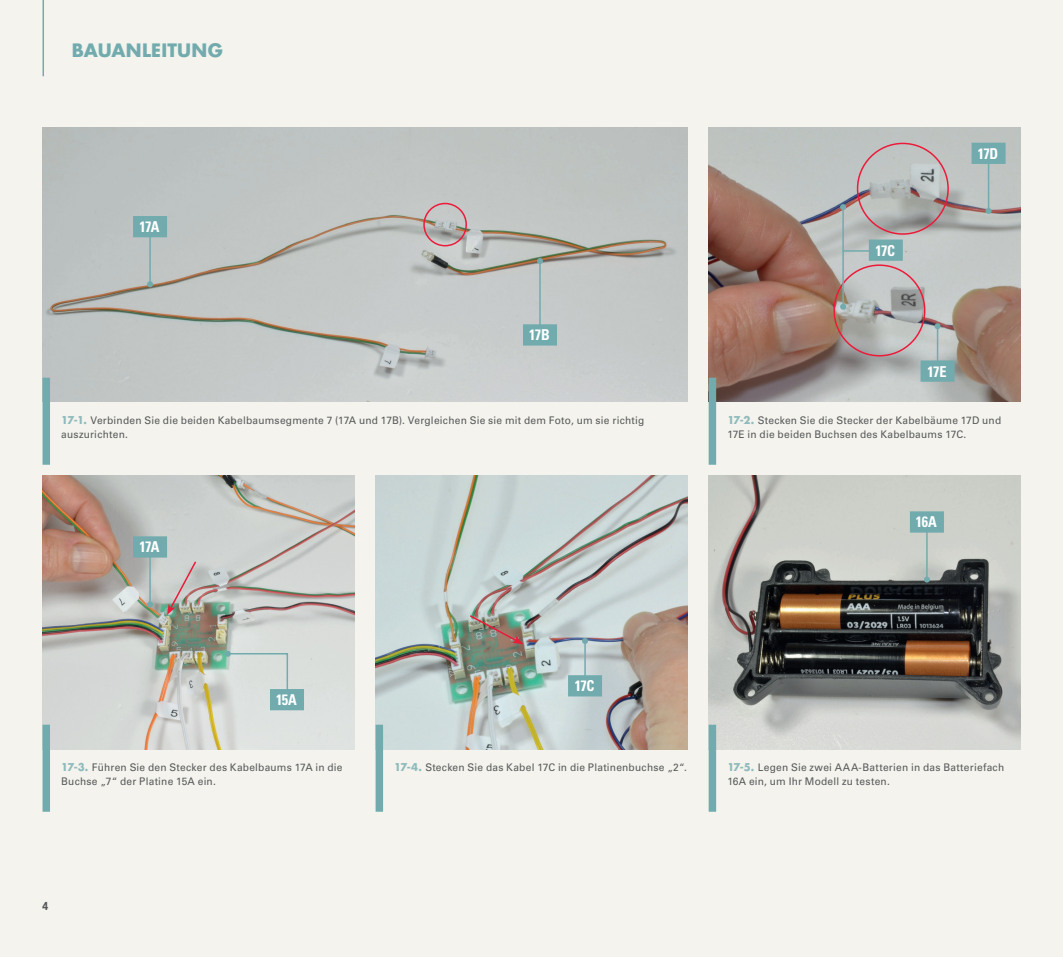
<style>
.page{position:relative;width:1063px;height:957px;background:#f4f3ed}
.page>*{position:absolute;margin:0;border:0;box-sizing:border-box;transform-origin:0 0}
.t1{font:700 18px "Futura Std";letter-spacing:.015em;color:#72abae}
.MONTAGGIO_step_codic{font:700 condensed 15px "Univers LT Std";letter-spacing:-.04em;color:#fff;scale:.95 1}
.t2{font:12px "Coolvetica Rg";color:#57585a}
.MONTAGGIO_DIDA{font:10.5px/13.5px "Univers LT Std";letter-spacing:.02em;color:#57585a}
.s1{font-family:"Futura Std";font-weight:700;color:#8ebabc}
</style>
<div class="page">
<img style="left:43px;top:475px;width:311px;height:274px">
<div style="left:43px;top:724px;width:7px;height:87px;background:#72abae"></div>
<img style="left:709px;top:128px;width:311px;height:274px">
<img style="left:43px;top:128px;width:644px;height:274px">
<img style="left:709px;top:475px;width:311px;height:274px">
<img style="left:376px;top:475px;width:311px;height:274px">
<div style="left:709px;top:378px;width:7px;height:87px;background:#72abae"></div>
<div style="left:43px;top:378px;width:7px;height:87px;background:#72abae"></div>
<div style="left:709px;top:724px;width:7px;height:87px;background:#72abae"></div>
<div style="left:376px;top:724px;width:7px;height:87px;background:#72abae"></div>
<div style="left:423px;top:203px;width:44px;height:43px;border:2px solid #ed1a3a;border-radius:50%"></div>
<div style="left:857px;top:143px;width:92px;height:92px;border:2px solid #ed1a3a;border-radius:50%"></div>
<div style="left:833px;top:264px;width:92px;height:92px;border:2px solid #ed1a3a;border-radius:50%"></div>
<svg style="left:468px;top:614px;width:55px;height:30px;background:#90897c"></svg>
<hr style="left:149px;top:233px;width:2px;height:51px;background:#72abae">
<svg style="left:147px;top:281px;width:6px;height:6px"></svg>
<svg style="left:133px;top:216px;width:34px;height:21px"></svg>
<hr style="left:539px;top:261px;width:2px;height:78px;background:#72abae">
<svg style="left:537px;top:258px;width:6px;height:6px"></svg>
<svg style="left:523px;top:324px;width:34px;height:21px"></svg>
<hr style="left:988px;top:160px;width:1px;height:51px;background:#72abae">
<svg style="left:986px;top:208px;width:6px;height:6px"></svg>
<svg style="left:972px;top:143px;width:34px;height:21px"></svg>
<hr style="left:937px;top:326px;width:1px;height:51px;background:#72abae">
<svg style="left:935px;top:323px;width:6px;height:6px"></svg>
<hr style="left:584px;top:641px;width:2px;height:51px;background:#72abae">
<svg style="left:582px;top:638px;width:6px;height:6px"></svg>
<hr style="left:842px;top:207px;width:2px;height:44px;background:#72abae">
<svg style="left:840px;top:204px;width:6px;height:6px"></svg>
<svg style="left:921px;top:360px;width:34px;height:22px"></svg>
<svg style="left:568px;top:675px;width:34px;height:21px"></svg>
<svg style="left:840px;top:239px;width:63px;height:71px;background:#afb8b8"></svg>
<svg style="left:225px;top:651px;width:79px;height:59px;background:#c6d5d3"></svg>
<svg style="left:133px;top:536px;width:65px;height:79px;background:#b3bbb8"></svg>
<hr style="left:926px;top:528px;width:2px;height:51px;background:#72abae">
<svg style="left:924px;top:576px;width:6px;height:6px"></svg>
<svg style="left:910px;top:511px;width:34px;height:21px"></svg>
<hr style="left:43px;top:0;width:1px;height:76px;background:#72abae">
<h1 class="t1" style="left:72px;top:39px;width:153px">BAUANLEITUNG</h1>
<p class="MONTAGGIO_step_codic" style="left:140px;top:217px;width:23px">17A</p>
<p class="MONTAGGIO_step_codic" style="left:529px;top:326px;width:23px">17B</p>
<p class="MONTAGGIO_DIDA" style="left:61px;top:414px;width:585px"><span class="s1">17-1.</span> Verbinden Sie die beiden Kabelbaumsegmente 7 (17A und 17B). Vergleichen Sie sie mit dem Foto, um sie richtig auszurichten.</p>
<p class="MONTAGGIO_step_codic" style="left:140px;top:538px;width:23px">17A</p>
<p class="MONTAGGIO_step_codic" style="left:875px;top:241px;width:22px">17C</p>
<p class="MONTAGGIO_step_codic" style="left:978px;top:144px;width:23px">17D</p>
<p class="MONTAGGIO_step_codic" style="left:928px;top:362px;width:21px">17E</p>
<p class="MONTAGGIO_DIDA" style="left:727px;top:414px;width:275px"><span class="s1">17-2.</span> Stecken Sie die Stecker der Kabelbäume 17D und<br>17E in die beiden Buchsen des Kabelbaums 17C.</p>
<p class="MONTAGGIO_step_codic" style="left:916px;top:513px;width:24px">16A</p>
<p class="MONTAGGIO_step_codic" style="left:276px;top:690px;width:23px">15A</p>
<p class="MONTAGGIO_DIDA" style="left:61px;top:761px;width:283px"><span class="s1">17-3.</span> Führen Sie den Stecker des Kabelbaums 17A in die<br>Buchse „7“ der Platine 15A ein.</p>
<p class="t2" style="left:43px;top:898px;width:7px">4</p>
<p class="MONTAGGIO_step_codic" style="left:575px;top:677px;width:22px">17C</p>
<p class="MONTAGGIO_DIDA" style="left:394px;top:761px;width:294px"><span class="s1">17-4.</span> Stecken Sie das Kabel 17C in die Platinenbuchse „2“.</p>
<p class="MONTAGGIO_DIDA" style="left:727px;top:761px;width:278px"><span class="s1">17-5.</span> Legen Sie zwei AAA-Batterien in das Batteriefach<br>16A ein, um Ihr Modell zu testen.</p>
</div>
